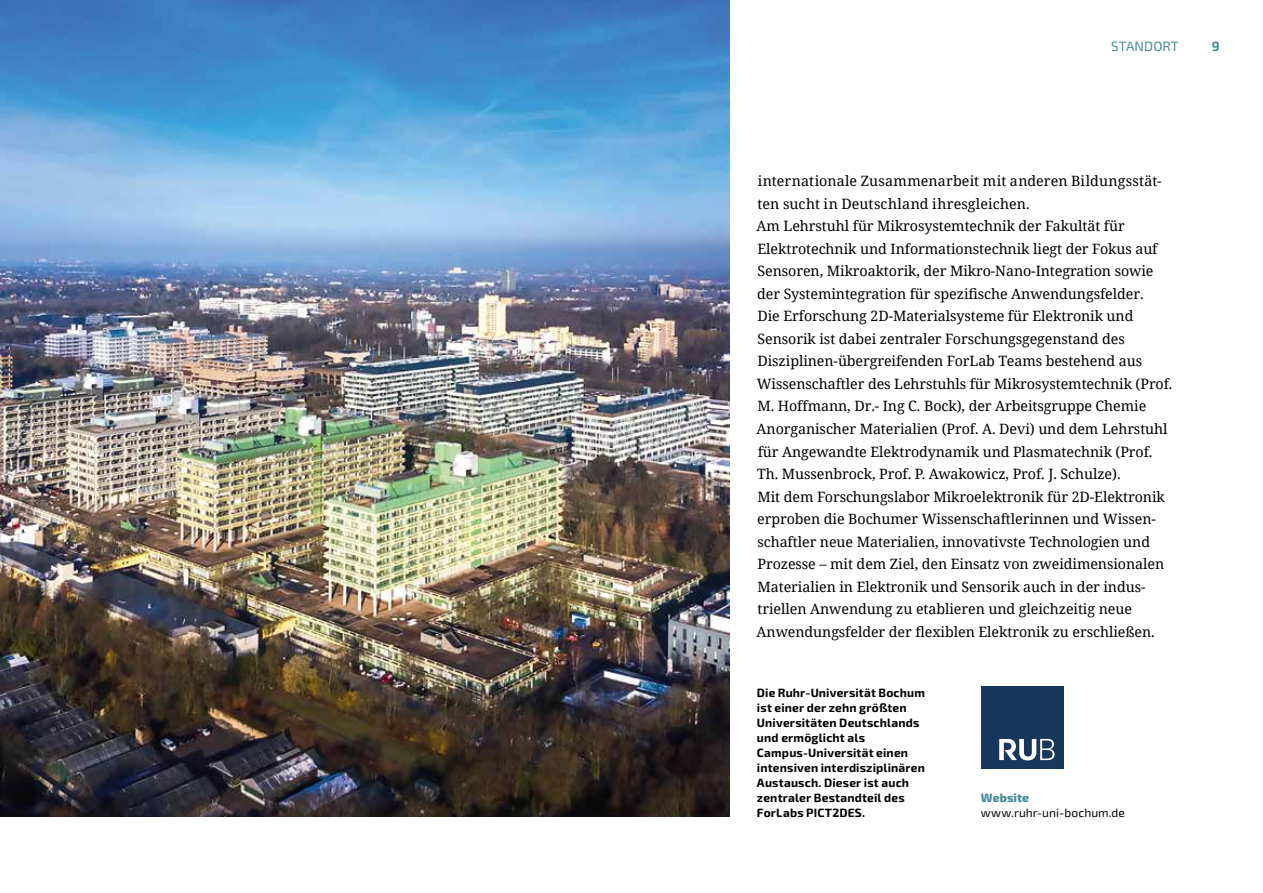
<style>
.page{position:relative;width:1263px;height:893px;background:#fff}
.page>*{position:absolute;margin:0;border:0;box-sizing:border-box;transform-origin:0 0}
.t1{font:14.25px/22.5px "Noto Serif";letter-spacing:-.005em;color:#000}
.t2{font:13.5px "Exo 2.0";letter-spacing:.01em;color:#468e99}
.t3{font:700 13.5px "Exo 2.0";color:#468e99}
.t4{font:700 12px/15px "Exo 2.0";letter-spacing:.015em;color:#000}
.t5{font:12px "Exo 2.0";letter-spacing:.005em;color:#000}
.t6{font:800 12px "Exo 2.0";letter-spacing:.005em;color:#468e99}
</style>
<div class="page">
<img style="left:0;top:0;width:730px;height:816px">
<div style="left:981px;top:686px;width:83px;height:83px;background:#17375d"></div>
<svg style="left:999px;top:739px;width:55px;height:21px"></svg>
<p class="t2" style="left:1111px;top:39px;width:69px">STANDORT</p>
<p class="t3" style="left:1212px;top:39px;width:9px">9</p>
<p class="t1" style="left:756px;top:170px;width:417px">internationale Zusammenarbeit mit anderen Bildungsstät&shy;ten sucht in Deutschland ihresgleichen.<br>Am Lehrstuhl für Mikrosystemtechnik der Fakultät für Elektrotechnik und Informationstechnik liegt der Fokus auf Sensoren, Mikroaktorik, der Mikro-Nano-Integration sowie der Systemintegration für spezifische Anwendungsfelder.<br>Die Erforschung 2D-Materialsysteme für Elektronik und Sensorik ist dabei zentraler Forschungsgegenstand des Disziplinen-übergreifenden ForLab Teams bestehend aus Wissenschaftler des Lehrstuhls für Mikrosystemtechnik (Prof.<br>M. Hoffmann, Dr.- Ing C. Bock), der Arbeitsgruppe Chemie Anorganischer Materialien (Prof. A. Devi) und dem Lehrstuhl für Angewandte Elektrodynamik und Plasmatechnik (Prof.<br>Th. Mussenbrock, Prof. P. Awakowicz, Prof. J. Schulze).<br>Mit dem Forschungslabor Mikroelektronik für 2D-Elektronik erproben die Bochumer Wissenschaftlerinnen und Wissen&shy;schaftler neue Materialien, innovativste Technologien und Prozesse – mit dem Ziel, den Einsatz von zweidimensionalen Materialien in Elektronik und Sensorik auch in der indus&shy;triellen Anwendung zu etablieren und gleichzeitig neue Anwendungsfelder der flexiblen Elektronik zu erschließen.</p>
<p class="t4" style="left:757px;top:685px;width:169px">Die Ruhr-Universität Bochum ist einer der zehn größten<br>Universitäten Deutschlands und ermöglicht als<br>Campus-Universität einen intensiven interdisziplinären<br>Austausch. Dieser ist auch zentraler Bestandteil des<br>ForLabs PICT2DES.</p>
<p class="t6" style="left:981px;top:790px;width:50px">Website</p>
<p class="t5" style="left:981px;top:806px;width:146px">www.ruhr-uni-bochum.de</p>
</div>
